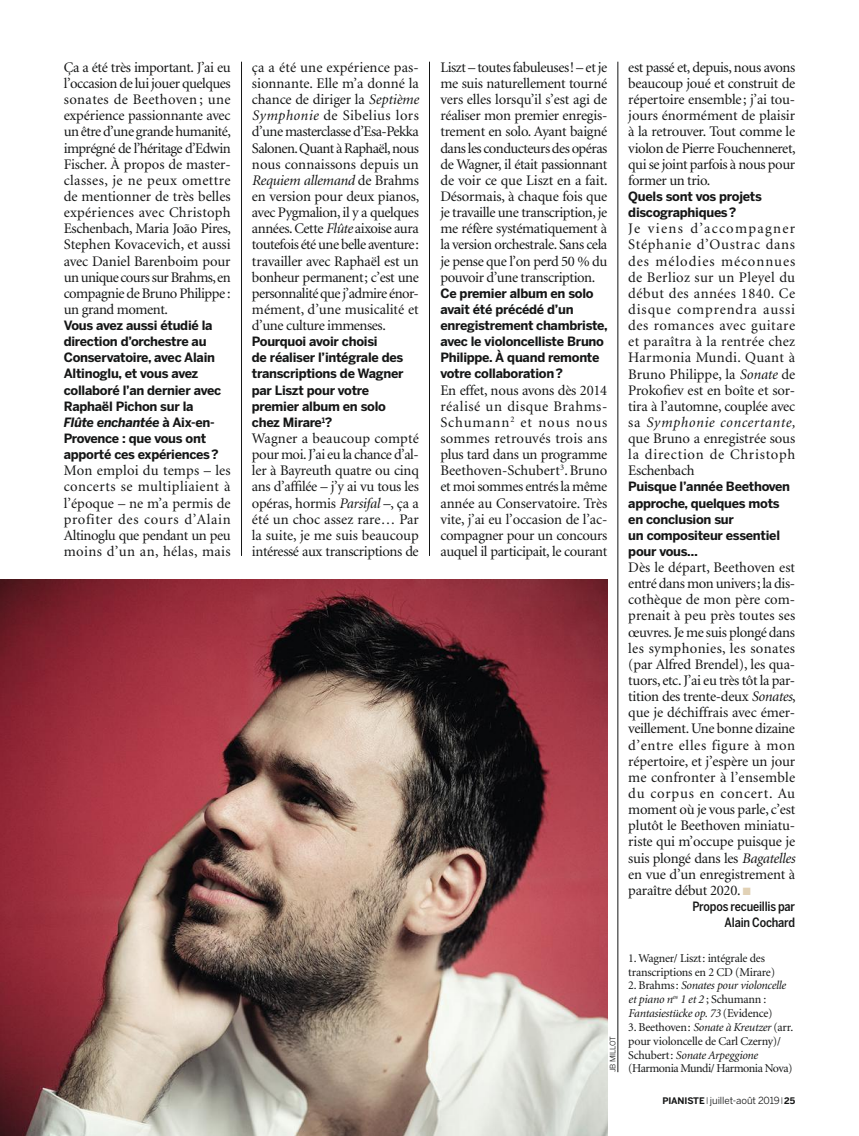
<style>
.page{position:relative;width:859px;height:1136px;background:#fff}
.page>*{position:absolute;margin:0;border:0;box-sizing:border-box;transform-origin:0 0}
.t1{font:14.7px/16.2px "Minion";letter-spacing:-.03em;color:#151616;text-align:justify}
.t2{font:700 12.75px/16.2px "Benton Sans";letter-spacing:-.02em;color:#151616}
.t3{font:500 12.75px/16.2px "Benton Sans Cond";letter-spacing:-.015em;color:#151616;text-align:right}
.t4{font:12px/13.8px "Minion";letter-spacing:-.02em;color:#151616}
.t5{font:italic 12px/13.8px "Minion";letter-spacing:-.02em;color:#151616}
.t6{font:9.75px "Benton Sans";letter-spacing:-.01em;color:#151616}
.t7{font:7.5px "Benton Sans";letter-spacing:-.02em;color:#151616}
.s1{font-style:italic}
.s2{color:#e1d1b5}
.s3{font-style:normal}
.s4{font-weight:700;font-size:9px}
</style>
<div class="page">
<hr style="left:618px;top:62px;width:1px;height:1009px;background:#151616">
<hr style="left:429px;top:62px;width:1px;height:494px;background:#151616">
<hr style="left:241px;top:62px;width:1px;height:494px;background:#151616">
<img style="left:0;top:579px;width:607px;height:556px">
<p class="t1" style="left:64px;top:60px;width:169px">Ça a été très important. J’ai eu l’occasion de lui jouer quelques sonates de Beethoven ; une expérience passionnante avec un être d’une grande humanité, imprégné de l’héritage d’Edwin Fischer. À propos de master&shy;classes, je ne peux omettre de mentionner de très belles expériences avec Christoph Eschenbach, Maria João Pires, Stephen Kovacevich, et aussi avec Daniel Barenboim pour un unique cours sur Brahms, en compagnie de Bruno Philippe : un grand moment.</p>
<p class="t2" style="left:64px;top:318px;width:159px">Vous avez aussi étudié la direction d’orchestre au<br>Conservatoire, avec Alain<br>Altinoglu, et vous avez collaboré l’an dernier avec<br>Raphaël Pichon sur la<br><span class="s1">Flûte enchantée</span> à Aix-en-<br>Provence : que vous ont apporté ces expériences?</p>
<p class="t1" style="left:64px;top:463px;width:168px">Mon emploi du temps – les concerts se multipliaient à l’époque – ne m’a permis de profiter des cours d’Alain Altinoglu que pendant un peu moins d’un an, hélas, mais</p>
<p class="t1" style="left:252px;top:60px;width:169px">ça a été une expérience pas&shy;sionnante. Elle m’a donné la chance de diriger la <span class="s1">Septième Symphonie</span> de Sibelius lors d’une masterclasse d’Esa-Pekka Salonen. Quant à Raphaël, nous nous connaissons depuis un <span class="s1">Requiem allemand</span> de Brahms en version pour deux pianos, avec Pygmalion, il y a quelques années. Cette <span class="s1">Flûte</span> aixoise aura toutefois été une belle aventure: travailler avec Raphaël est un bonheur permanent; c’est une personnalité que j’admire énor&shy;mément, d’une musicalité et d’une culture immenses.</p>
<p class="t2" style="left:252px;top:334px;width:153px">Pourquoi avoir choisi<br>de réaliser l’intégrale des transcriptions de Wagner par Liszt pour votre premier album en solo chez Mirare<sup>1</sup>?</p>
<p class="t1" style="left:252px;top:431px;width:168px">Wagner a beaucoup compté pour moi. J’ai eu la chance d’al&shy;ler à Bayreuth quatre ou cinq ans d’affilée – j’y ai vu tous les opéras, hormis <span class="s1">Parsifal</span> –, ça a été un choc assez rare… Par la suite, je me suis beaucoup intéressé aux transcriptions de</p>
<p class="t1" style="left:440px;top:60px;width:169px">Liszt – toutes fabuleuses! – et je me suis naturellement tourné vers elles lorsqu’il s’est agi de réaliser mon premier enregis&shy;trement en solo. Ayant baigné dans les conducteurs des opéras de Wagner, il était passionnant de voir ce que Liszt en a fait.<br>Désormais, à chaque fois que je travaille une transcription, je me réfère systématiquement à la version orchestrale. Sans cela je pense que l’on perd 50 % du pouvoir d’une transcription.</p>
<p class="t2" style="left:440px;top:286px;width:169px">Ce premier album en solo avait été précédé d’un enregistrement chambriste, avec le violoncelliste Bruno<br>Philippe. À quand remonte votre collaboration?</p>
<p class="t1" style="left:440px;top:383px;width:168px">En effet, nous avons dès 2014 réalisé un disque Brahms-Schumann<sup>2</sup> et nous nous sommes retrouvés trois ans plus tard dans un programme Beethoven-Schubert<sup>3</sup>.Bruno et moi sommes entrés la même année au Conservatoire. Très vite, j’ai eu l’occasion de l’ac&shy;compagner pour un concours auquel il participait, le courant</p>
<p class="t7" style="left:610px;top:1071px;width:38px;rotate:-90deg">JB MILLOT</p>
<p class="t1" style="left:628px;top:60px;width:169px">est passé et, depuis, nous avons beaucoup joué et construit de répertoire ensemble; j’ai tou&shy;jours énormément de plaisir à la retrouver. Tout comme le violon de Pierre Fouchenneret, qui se joint parfois à nous pour former un trio.</p>
<p class="t2" style="left:628px;top:189px;width:135px">Quels sont vos projets discographiques?</p>
<p class="t1" style="left:628px;top:221px;width:168px">Je viens d’accompagner Stéphanie d’Oustrac dans des mélodies méconnues de Berlioz sur un Pleyel du début des années 1840. Ce disque comprendra aussi des romances avec guitare et paraîtra à la rentrée chez Harmonia Mundi. Quant à Bruno Philippe, la <span class="s1">Sonate</span> de Prokofiev est en boîte et sor&shy;tira à l’automne, couplée avec sa <span class="s1">Symphonie concertante, </span>que Bruno a enregistrée sous la direction de Christoph Eschenbach</p>
<p class="t2" style="left:628px;top:480px;width:163px">Puisque l’année Beethoven approche, quelques mots en conclusion sur<br>un compositeur essentiel pour vous…</p>
<p class="t1" style="left:628px;top:560px;width:169px">Dès le départ, Beethoven est entré dans mon univers; la dis&shy;cothèque de mon père com&shy;prenait à peu près toutes ses œuvres. Je me suis plongé dans les symphonies, les sonates (par Alfred Brendel), les qua&shy;tuors, etc. J’ai eu très tôt la par&shy;tition des trente-deux <span class="s1">Sonates</span>, que je déchiffrais avec émer&shy;veillement. Une bonne dizaine d’entre elles figure à mon répertoire, et j’espère un jour me confronter à l’ensemble du corpus en concert. Au moment où je vous parle, c’est plutôt le Beethoven miniatu&shy;riste qui m’occupe puisque je suis plongé dans les <span class="s1">Bagatelles </span>en vue d’un enregistrement à paraître début 2020. <span class="s2">■</span></p>
<p class="t3" style="left:692px;top:899px;width:104px">Propos recueillis par<br>Alain Cochard</p>
<p class="t4" style="left:628px;top:951px;width:148px">1. Wagner/ Liszt: intégrale des transcriptions en 2 CD (Mirare)</p>
<p class="t5" style="left:628px;top:979px;width:159px"><span class="s3">2. Brahms:</span> Sonates pour violoncelle et piano n<sup>os</sup> 1 et 2 <span class="s3">; Schumann :<br></span>Fantasiestücke op. 73 <span class="s3">(Evidence)</span></p>
<p class="t4" style="left:628px;top:1020px;width:166px">3. Beethoven: <span class="s1">Sonate à Kreutzer</span> (arr. pour violoncelle de Carl Czerny)/ Schubert: <span class="s1">Sonate Arpeggione </span>(Harmonia Mundi/ Harmonia Nova)</p>
<p class="t6" style="left:662px;top:1096px;width:134px"><span class="s4">PIANISTE</span> ❘ juillet-août 2019 ❘ <span class="s4">25</span></p>
</div>
